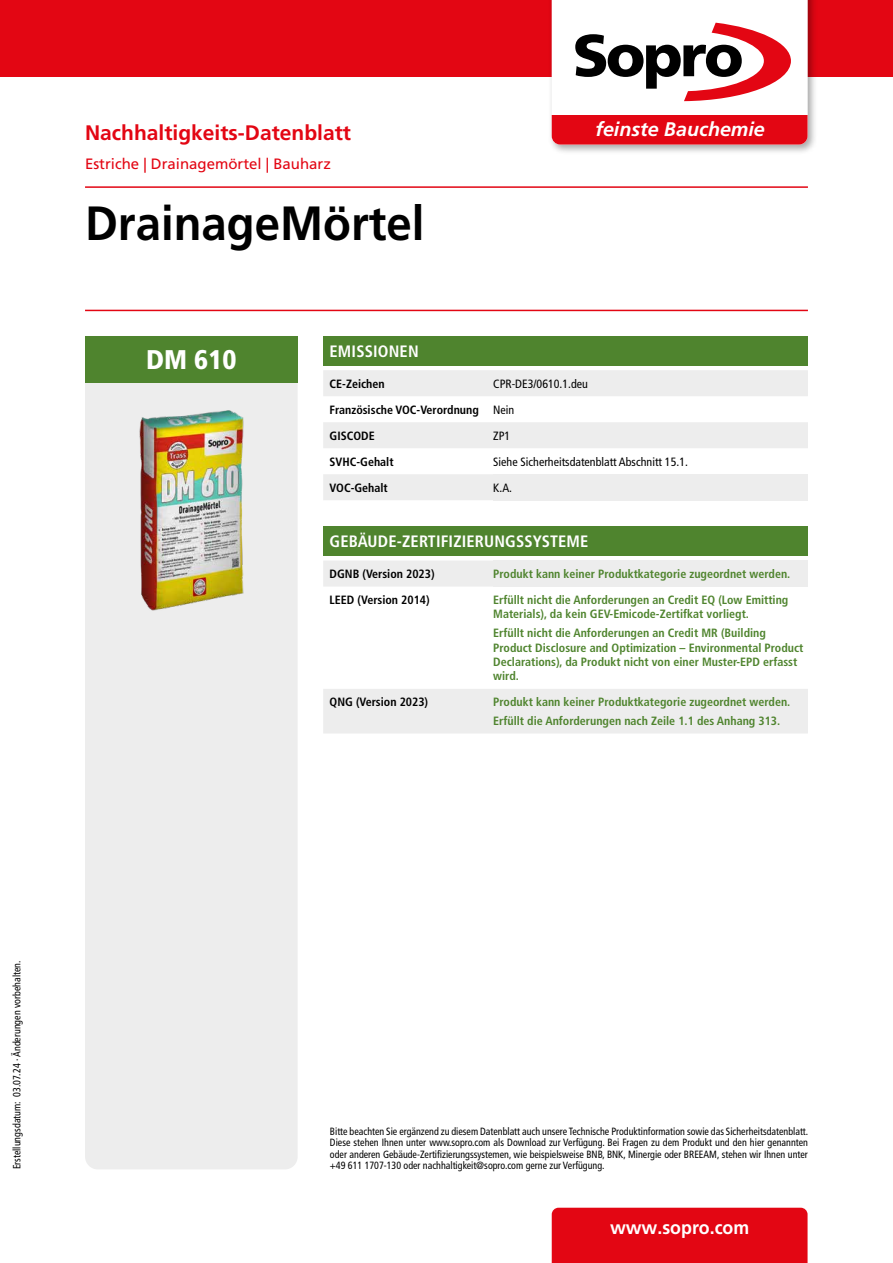
<style>
.page{position:relative;width:893px;height:1263px;background:#fff}
.page>*{position:absolute;margin:0;border:0;box-sizing:border-box;transform-origin:0 0}
.t1{font:700 48px "Frutiger LT Pro";color:#000;scale:.95 1}
.t2{font:900 condensed 27px "Frutiger LT Pro";color:#fff}
.t3{font:700 21px "Frutiger LT Pro";color:#e30613}
.t4{font:italic 700 19.65px "Frutiger LT Pro";color:#fff}
.t5{font:700 18.75px "Frutiger LT Pro";color:#fff;scale:.95 1}
.t6{font:700 condensed 16.5px "Frutiger LT Pro";letter-spacing:.01em;color:#fff}
.t7{font:15px "Frutiger LT Pro";color:#e30613}
.t8{font:700 condensed 12px/14.4px "Frutiger LT Pro";color:#4f842e}
.t9{font:700 condensed 12px/26px "Frutiger LT Pro";color:#000}
.t10{font:condensed 12px "Frutiger LT Pro";color:#000}
.t11{font:condensed 10.5px/11.6px "Frutiger LT Pro";color:#000;text-align:justify;scale:.95 1}
.s1{font-weight:400}
</style>
<div class="page">
<div style="left:0;top:0;width:893px;height:77px;background:#e30613"></div>
<div style="left:552px;top:1208px;width:255px;height:55px;background:#e30613"></div>
<div style="left:548px;top:0;width:270px;height:155px;background:#000;opacity:.35"></div>
<svg style="left:552px;top:0;width:255px;height:145px"></svg>
<hr style="left:85px;top:186px;width:723px;height:2px;background:#e30613">
<hr style="left:85px;top:310px;width:723px;height:1px;background:#e30613">
<div style="left:85px;top:383px;width:213px;height:786px;background:#ededed"></div>
<div style="left:323px;top:336px;width:485px;height:30px;background:#4f842e"></div>
<svg style="left:323px;top:370px;width:485px;height:130px;fill:#ededed"></svg>
<div style="left:493px;top:474px;width:315px;height:26px;background:#ededed"></div>
<div style="left:323px;top:526px;width:485px;height:30px;background:#4f842e"></div>
<svg style="left:323px;top:561px;width:485px;height:172px"></svg>
<div style="left:493px;top:560px;width:315px;height:26px;background:#ededed"></div>
<div style="left:85px;top:336px;width:213px;height:47px;background:#4f842e"></div>
<img style="left:85px;top:404px;width:213px;height:213px">
<h3 class="t3" style="left:85px;top:121px;width:268px">Nachhaltigkeits-Datenblatt</h3>
<h3 class="t4" style="left:595px;top:118px;width:171px">feinste Bauchemie</h3>
<h3 class="t7" style="left:85px;top:155px;width:247px">Estriche | Drainagemörtel | Bauharz</h3>
<h1 class="t1" style="left:85px;top:195px;width:359px">DrainageMörtel</h1>
<h2 class="t2" style="left:146px;top:343px;width:92px">DM 610</h2>
<h3 class="t6" style="left:330px;top:341px;width:91px">EMISSIONEN</h3>
<p class="t9" style="left:330px;top:371px;width:57px">CE-Zeichen</p>
<p class="t9" style="left:330px;top:371px;width:260px;text-indent:164px"><span class="s1">CPR-DE3/0610.1.deu<br></span>Französische VOC-Verordnung <span class="s1">Nein<br></span>GISCODE</p>
<p class="t10" style="left:493px;top:429px;width:19px">ZP1</p>
<p class="t9" style="left:330px;top:449px;width:66px">SVHC-Gehalt</p>
<p class="t10" style="left:493px;top:455px;width:196px">Siehe Sicherheitsdatenblatt Abschnitt 15.1.</p>
<p class="t9" style="left:330px;top:475px;width:60px">VOC-Gehalt</p>
<p class="t10" style="left:493px;top:481px;width:20px">K.A.</p>
<h3 class="t6" style="left:330px;top:532px;width:260px">GEBÄUDE-ZERTIFIZIERUNGSSYSTEME</h3>
<p class="t9" style="left:330px;top:561px;width:107px">DGNB (Version 2023)</p>
<p class="t8" style="left:493px;top:567px;width:299px">Produkt kann keiner Produktkategorie zugeordnet werden.</p>
<p class="t9" style="left:330px;top:587px;width:102px">LEED (Version 2014)</p>
<p class="t8" style="left:493px;top:593px;width:297px">Erfüllt nicht die Anforderungen an Credit EQ (Low Emitting<br>Materials), da kein GEV-Emicode-Zertifkat vorliegt.</p>
<p class="t8" style="left:493px;top:626px;width:312px">Erfüllt nicht die Anforderungen an Credit MR (Building Product Disclosure and Optimization – Environmental Product Declarations), da Produkt nicht von einer Muster-EPD erfasst wird.</p>
<p class="t9" style="left:330px;top:689px;width:100px">QNG (Version 2023)</p>
<p class="t8" style="left:493px;top:693px;width:299px;line-height:18.6px">Produkt kann keiner Produktkategorie zugeordnet werden.<br>Erfüllt die Anforderungen nach Zeile 1.1 des Anhang 313.</p>
<p class="t11" style="left:11px;top:1169px;width:221px;rotate:-90deg">Erstellungsdatum: 03.07.24 · Änderungen vorbehalten.</p>
<p class="t11" style="left:330px;top:1125px;width:505px">Bitte beachten Sie ergänzend zu diesem Datenblatt auch unsere Technische Produktinformation sowie das Sicherheitsdatenblatt.<br>Diese stehen Ihnen unter www.sopro.com als Download zur Verfügung. Bei Fragen zu dem Produkt und den hier genannten oder anderen Gebäude-Zertifizierungssystemen, wie beispielsweise BNB, BNK, Minergie oder BREEAM, stehen wir Ihnen unter</p>
<p class="t11" style="left:330px;top:1160px;width:290px">+49 611 1707-130 oder nachhaltigkeit@sopro.com gerne zur Verfügung.</p>
<h3 class="t5" style="left:610px;top:1217px;width:148px">www.sopro.com</h3>
</div>
